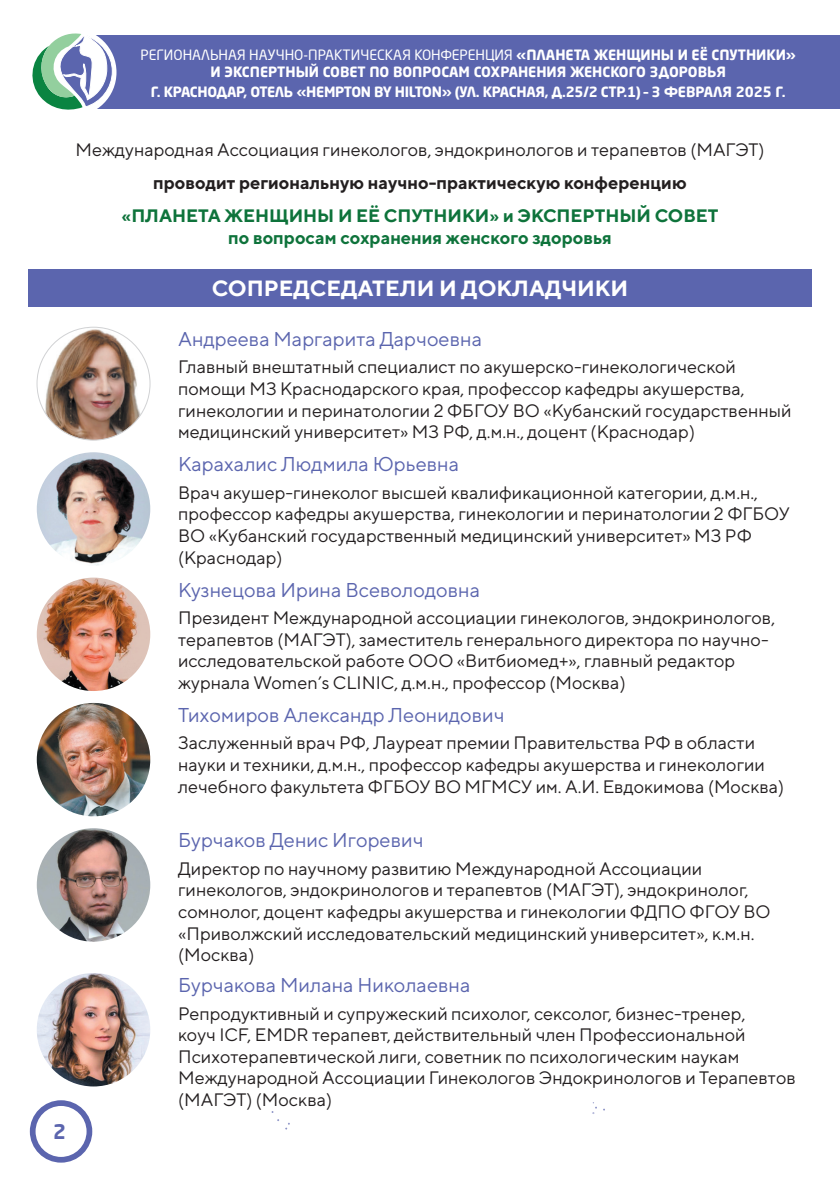
<style>
.page{position:relative;width:840px;height:1191px;background:#fff}
.page>*{position:absolute;margin:0;border:0;box-sizing:border-box;transform-origin:0 0}
.Секции{font:700 22px "TT Norms";color:#fff}
.Профы_на_главной{font:20px "TT Norms";color:#5b65ae}
.t1{font:700 20px "Neo Sans Pro";color:#5b65ae}
.Профы_на_главной_опи{font:18px/21.6px "TT Norms";color:#231f20}
.t2{font:700 18px/21.6px "TT Norms";color:#0e733b;text-align:center}
.t3{font:700 18px "TT Norms";color:#231f20}
.t4{font:700 14px/16.8px "Neo Sans Pro";color:#fff;text-align:center}
.t5{font:700 14px "Neo Sans Pro";letter-spacing:-.02em;color:#fff}
.s1{font-weight:400}
</style>
<div class="page">
<svg style="left:592px;top:1102px;width:4px;height:12px"></svg>
<div style="left:30px;top:1100px;width:62px;height:62px;border:6px solid #5b65ae;border-radius:50%"></div>
<div style="left:70px;top:36px;width:769px;height:73px;background:#5b65ae"></div>
<div style="left:28px;top:28px;width:88px;height:88px;background:#fff;border-radius:50%"></div>
<svg style="left:32px;top:33px;width:80px;height:77px"></svg>
<div style="left:28px;top:269px;width:783px;height:38px;background:#5b65ae"></div>
<img style="left:37px;top:327px;width:113px;height:113px;border-radius:56px">
<img style="left:37px;top:452px;width:113px;height:113px;border-radius:57px">
<img style="left:37px;top:577px;width:113px;height:114px;border-radius:57px">
<img style="left:37px;top:703px;width:113px;height:113px;border-radius:57px">
<img style="left:37px;top:828px;width:113px;height:113px;border-radius:57px">
<img style="left:37px;top:973px;width:113px;height:113px;border-radius:57px">
<p class="t4" style="left:140px;top:46px;width:656px"><span class="s1">РЕГИОНАЛЬНАЯ НАУЧНО-ПРАКТИЧЕСКАЯ КОНФЕРЕНЦИЯ</span> «ПЛАНЕТА ЖЕНЩИНЫ И ЕЁ СПУТНИКИ»<br>И ЭКСПЕРТНЫЙ СОВЕТ ПО ВОПРОСАМ СОХРАНЕНИЯ ЖЕНСКОГО ЗДОРОВЬЯ</p>
<p class="t5" style="left:151px;top:82px;width:636px">Г. КРАСНОДАР, ОТЕЛЬ «HEMPTON BY HILTON» (УЛ. КРАСНАЯ, Д.25/2 СТР.1) – 3 ФЕВРАЛЯ 2025 Г.</p>
<p class="Профы_на_главной_опи" style="left:75px;top:139px;width:690px">Международная Ассоциация гинекологов, эндокринологов и терапевтов (МАГЭТ)</p>
<p class="t3" style="left:153px;top:171px;width:534px">проводит региональную научно-практическую конференцию</p>
<p class="t2" style="left:121px;top:205px;width:598px">«ПЛАНЕТА ЖЕНЩИНЫ И ЕЁ СПУТНИКИ» и ЭКСПЕРТНЫЙ СОВЕТ по вопросам сохранения женского здоровья</p>
<p class="t1" style="left:53px;top:1118px;width:14px">2</p>
<p class="Секции" style="left:211px;top:275px;width:418px">СОПРЕДСЕДАТЕЛИ И ДОКЛАДЧИКИ</p>
<p class="Профы_на_главной" style="left:178px;top:327px;width:305px">Андреева Маргарита Дарчоевна</p>
<p class="Профы_на_главной_опи" style="left:178px;top:356px;width:614px">Главный внештатный специалист по акушерско-гинекологической помощи МЗ Краснодарского края, профессор кафедры акушерства, гинекологии и перинатологии 2 ФБГОУ ВО «Кубанский государственный медицинский университет» МЗ РФ, д.м.н., доцент (Краснодар)</p>
<p class="Профы_на_главной" style="left:178px;top:452px;width:282px">Карахалис Людмила Юрьевна</p>
<p class="Профы_на_главной_опи" style="left:178px;top:481px;width:613px">Врач акушер-гинеколог высшей квалификационной категории, д.м.н., профессор кафедры акушерства, гинекологии и перинатологии 2 ФГБОУ ВО «Кубанский государственный медицинский университет» МЗ РФ (Краснодар)</p>
<p class="Профы_на_главной" style="left:178px;top:577px;width:303px">Кузнецова Ирина Всеволодовна</p>
<p class="Профы_на_главной_опи" style="left:178px;top:606px;width:598px">Президент Международной ассоциации гинекологов, эндокринологов, терапевтов (МАГЭТ), заместитель генерального директора по научно&shy;исследовательской работе ООО «Витбиомед+», главный редактор журнала Women’s CLINIC, д.м.н., профессор (Москва)</p>
<p class="Профы_на_главной" style="left:178px;top:703px;width:328px">Тихомиров Александр Леонидович</p>
<p class="Профы_на_главной_опи" style="left:178px;top:732px;width:607px">Заслуженный врач РФ, Лауреат премии Правительства РФ в области науки и техники, д.м.н., профессор кафедры акушерства и гинекологии лечебного факультета ФГБОУ ВО МГМСУ им. А.И. Евдокимова (Москва)</p>
<p class="Профы_на_главной" style="left:178px;top:828px;width:247px">Бурчаков Денис Игоревич</p>
<p class="Профы_на_главной_опи" style="left:178px;top:857px;width:593px">Директор по научному развитию Международной Ассоциации гинекологов, эндокринологов и терапевтов (МАГЭТ), эндокринолог, сомнолог, доцент кафедры акушерства и гинекологии ФДПО ФГОУ ВО «Приволжский исследовательский медицинский университет», к.м.н. (Москва)</p>
<p class="Профы_на_главной" style="left:178px;top:973px;width:293px">Бурчакова Милана Николаевна</p>
<p class="Профы_на_главной_опи" style="left:178px;top:1002px;width:619px">Репродуктивный и супружеский психолог, сексолог, бизнес-тренер,<br>коуч ICF, EMDR терапевт, действительный член Профессиональной Психотерапевтической лиги, советник по психологическим наукам Международной Ассоциации Гинекологов Эндокринологов и Терапевтов (МАГЭТ) (Москва)</p>
</div>
